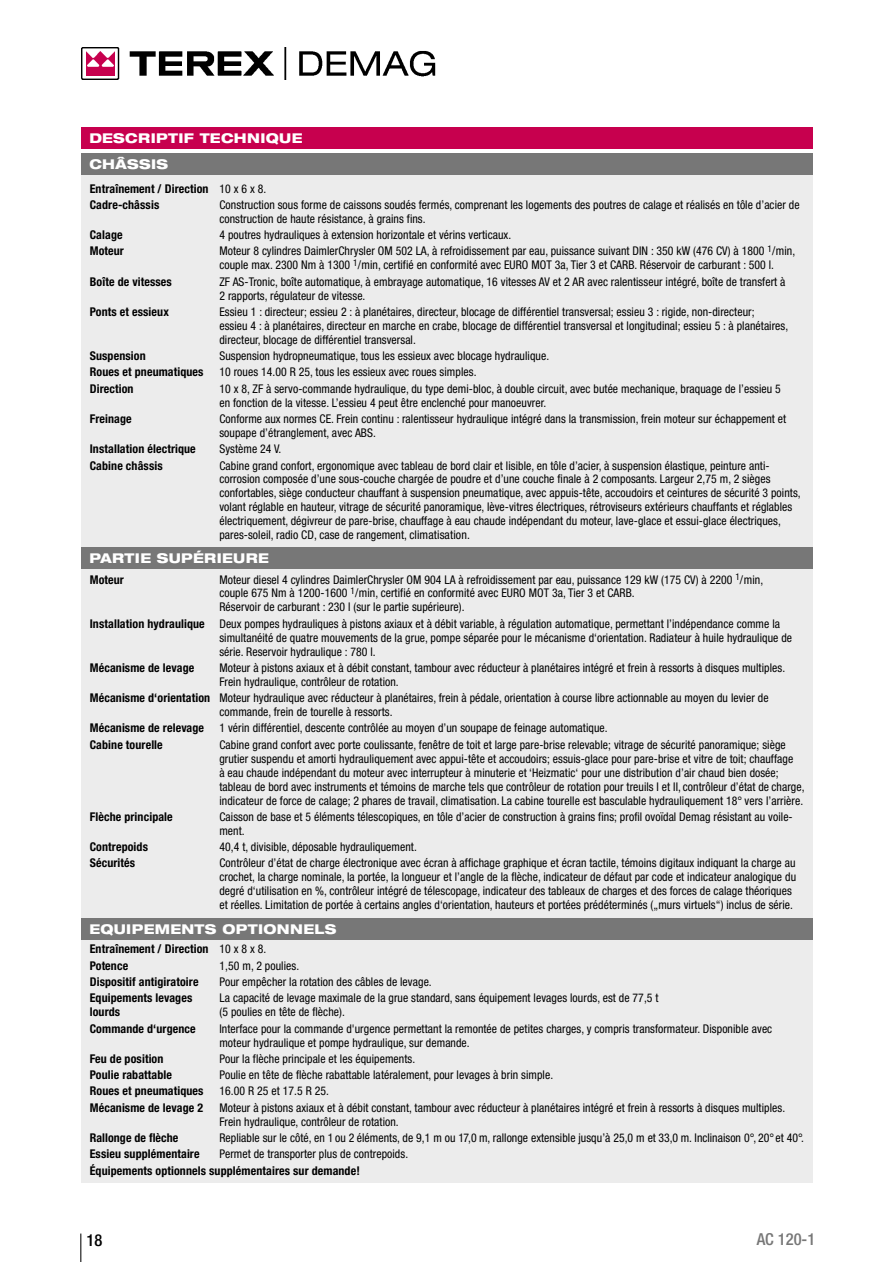
<style>
.page{position:relative;width:893px;height:1262px;background:#fff}
.page>*{position:absolute;margin:0;border:0;box-sizing:border-box;transform-origin:0 0}
.t1{font:500 condensed 16.5px "Helvetica Neue";color:#777}
.t2{font:500 condensed 16.5px "Helvetica Neue";color:#000}
.t3{font:800 expanded 13.5px "Helvetica Neue";letter-spacing:.025em;color:#fff}
.t4{font:700 condensed 12.15px/16.4px "Helvetica Neue";letter-spacing:.01em;color:#000}
.t5{font:condensed 12px/14px "Helvetica Neue";letter-spacing:.005em;color:#000}
.s1{font-weight:400;font-size:12px}
.s2{font-weight:700;font-size:12.15px}
</style>
<div class="page">
<svg style="left:80px;top:1233px;width:1px;height:28px"></svg>
<img style="left:81px;top:47px;width:355px;height:33px">
<img style="left:86px;top:51px;width:29px;height:25px">
<div style="left:81px;top:128px;width:731px;height:21px;background:#c7004e"></div>
<div style="left:81px;top:174px;width:731px;height:1008px;background:#ececec"></div>
<div style="left:81px;top:153px;width:731px;height:21px;background:#777"></div>
<div style="left:81px;top:547px;width:731px;height:22px;background:#777"></div>
<div style="left:81px;top:918px;width:731px;height:22px;background:#777"></div>
<p class="t3" style="left:89px;top:133px;width:214px">DESCRIPTIF TECHNIQUE</p>
<p class="t4" style="left:90px;top:181px;width:178px">Entraînement / Direction <span class="s1">10 x 6 x 8.<br></span>Cadre-châssis</p>
<p class="t3" style="left:89px;top:159px;width:80px">CHÂSSIS</p>
<p class="t5" style="left:219px;top:199px;width:581px">Construction sous forme de caissons soudés fermés, comprenant les logements des poutres de calage et réalisés en tôle d’acier de construction de haute résistance, à grains fins.</p>
<p class="t4" style="left:90px;top:228px;width:34px">Calage</p>
<p class="t5" style="left:219px;top:229px;width:293px">4 poutres hydrauliques à extension horizontale et vérins verticaux.</p>
<p class="t4" style="left:90px;top:244px;width:36px">Moteur</p>
<p class="t5" style="left:219px;top:245px;width:577px">Moteur 8 cylindres DaimlerChrysler OM 502 LA, à refroidissement par eau, puissance suivant DIN : 350 kW (476 CV) à 1800 <sup>1</sup>/min, couple max. 2300 Nm à 1300 <sup>1</sup>/min, certifié en conformité avec EURO MOT 3a, Tier 3 et CARB. Réservoir de carburant : 500 l.</p>
<p class="t4" style="left:90px;top:274px;width:84px">Boîte de vitesses</p>
<p class="t5" style="left:219px;top:275px;width:567px">ZF AS-Tronic, boîte automatique, à embrayage automatique, 16 vitesses AV et 2 AR avec ralentisseur intégré, boîte de transfert à<br>2 rapports, régulateur de vitesse.</p>
<p class="t4" style="left:90px;top:304px;width:81px">Ponts et essieux</p>
<p class="t5" style="left:219px;top:306px;width:570px">Essieu 1 : directeur; essieu 2 : à planétaires, directeur, blocage de différentiel transversal; essieu 3 : rigide, non-directeur;<br>essieu 4 : à planétaires, directeur en marche en crabe, blocage de différentiel transversal et longitudinal; essieu 5 : à planétaires, directeur, blocage de différentiel transversal.</p>
<p class="t4" style="left:90px;top:349px;width:57px">Suspension</p>
<p class="t5" style="left:219px;top:350px;width:331px">Suspension hydropneumatique, tous les essieux avec blocage hydraulique.</p>
<p class="t4" style="left:90px;top:365px;width:115px">Roues et pneumatiques</p>
<p class="t5" style="left:219px;top:366px;width:258px">10 roues 14.00 R 25, tous les essieux avec roues simples.</p>
<p class="t4" style="left:90px;top:381px;width:45px">Direction</p>
<p class="t5" style="left:219px;top:382px;width:563px">10 x 8, ZF à servo-commande hydraulique, du type demi-bloc, à double circuit, avec butée mechanique, braquage de l’essieu 5 en fonction de la vitesse. L’essieu 4 peut être enclenché pour manoeuvrer.</p>
<p class="t4" style="left:90px;top:411px;width:43px">Freinage</p>
<p class="t5" style="left:219px;top:413px;width:568px">Conforme aux normes CE. Frein continu : ralentisseur hydraulique intégré dans la transmission, frein moteur sur échappement et soupape d’étranglement, avec ABS.</p>
<p class="t4" style="left:90px;top:442px;width:107px">Installation électrique</p>
<p class="t5" style="left:219px;top:443px;width:63px">Système 24 V.</p>
<p class="t4" style="left:90px;top:458px;width:74px">Cabine châssis</p>
<p class="t5" style="left:219px;top:459px;width:582px">Cabine grand confort, ergonomique avec tableau de bord clair et lisible, en tôle d’acier, à suspension élastique, peinture anti&shy;corrosion composée d’une sous-couche chargée de poudre et d’une couche finale à 2 composants. Largeur 2,75 m, 2 sièges confortables, siège conducteur chauffant à suspension pneumatique, avec appuis-tête, accoudoirs et ceintures de sécurité 3 points, volant réglable en hauteur, vitrage de sécurité panoramique, lève-vitres électriques, rétroviseurs extérieurs chauffants et réglables électriquement, dégivreur de pare-brise, chauffage à eau chaude indépendant du moteur, lave-glace et essui-glace électriques, pares-soleil, radio CD, case de rangement, climatisation.</p>
<p class="t4" style="left:90px;top:572px;width:36px">Moteur</p>
<p class="t5" style="left:219px;top:573px;width:545px">Moteur diesel 4 cylindres DaimlerChrysler OM 904 LA à refroidissement par eau, puissance 129 kW (175 CV) à 2200 <sup>1</sup>/min, couple 675 Nm à 1200-1600 <sup>1</sup>/min, certifié en conformité avec EURO MOT 3a, Tier 3 et CARB.<br>Réservoir de carburant : 230 l (sur le partie supérieure).</p>
<p class="t5" style="left:219px;top:617px;width:574px;text-indent:-130px"><span class="s2">Installation hydraulique</span> Deux pompes hydrauliques à pistons axiaux et à débit variable, à régulation automatique, permettant l’indépendance comme la simultanéité de quatre mouvements de la grue, pompe séparée pour le mécanisme d‘orientation. Radiateur à huile hydraulique de série. Reservoir hydraulique : 780 l.</p>
<p class="t4" style="left:90px;top:660px;width:106px">Mécanisme de levage</p>
<p class="t5" style="left:219px;top:661px;width:567px">Moteur à pistons axiaux et à débit constant, tambour avec réducteur à planétaires intégré et frein à ressorts à disques multiples.<br>Frein hydraulique, contrôleur de rotation.</p>
<p class="t5" style="left:219px;top:692px;width:550px;text-indent:-130px"><span class="s2">Mécanisme d‘orientation</span> Moteur hydraulique avec réducteur à planétaires, frein à pédale, orientation à course libre actionnable au moyen du levier de commande, frein de tourelle à ressorts.</p>
<p class="t4" style="left:90px;top:721px;width:116px">Mécanisme de relevage</p>
<p class="t5" style="left:219px;top:722px;width:389px">1 vérin différentiel, descente contrôlée au moyen d’un soupape de feinage automatique.</p>
<p class="t4" style="left:90px;top:737px;width:75px">Cabine tourelle</p>
<p class="t5" style="left:219px;top:738px;width:586px">Cabine grand confort avec porte coulissante, fenêtre de toit et large pare-brise relevable; vitrage de sécurité panoramique; siège grutier suspendu et amorti hydrauliquement avec appui-tête et accoudoirs; essuis-glace pour pare-brise et vitre de toit; chauffage<br>à eau chaude indépendant du moteur avec interrupteur à minuterie et ‘Heizmatic‘ pour une distribution d’air chaud bien dosée; tableau de bord avec instruments et témoins de marche tels que contrôleur de rotation pour treuils I et II, contrôleur d’état de charge, indicateur de force de calage; 2 phares de travail, climatisation. La cabine tourelle est basculable hydrauliquement 18° vers l’arrière.</p>
<p class="t4" style="left:90px;top:809px;width:85px">Flèche principale</p>
<p class="t5" style="left:219px;top:810px;width:575px">Caisson de base et 5 éléments télescopiques, en tôle d’acier de construction à grains fins; profil ovoïdal Demag résistant au voile&shy;ment.</p>
<p class="t4" style="left:90px;top:839px;width:60px">Contrepoids</p>
<p class="t5" style="left:219px;top:841px;width:199px">40,4 t, divisible, déposable hydrauliquement.</p>
<p class="t4" style="left:90px;top:856px;width:47px">Sécurités</p>
<p class="t5" style="left:219px;top:857px;width:578px">Contrôleur d’état de charge électronique avec écran à affichage graphique et écran tactile, témoins digitaux indiquant la charge au crochet, la charge nominale, la portée, la longueur et l’angle de la flèche, indicateur de défaut par code et indicateur analogique du degré d‘utilisation en %, contrôleur intégré de télescopage, indicateur des tableaux de charges et des forces de calage théoriques et réelles. Limitation de portée à certains angles d‘orientation, hauteurs et portées prédéterminés („murs virtuels“) inclus de série.</p>
<p class="t4" style="left:90px;top:942px;width:178px">Entraînement / Direction <span class="s1">10 x 8 x 8.<br></span>Potence</p>
<p class="t3" style="left:89px;top:553px;width:181px">PARTIE SUPÉRIEURE</p>
<p class="t3" style="left:89px;top:924px;width:248px">EQUIPEMENTS OPTIONNELS</p>
<p class="t5" style="left:219px;top:959px;width:81px">1,50 m, 2 poulies.</p>
<p class="t4" style="left:90px;top:974px;width:110px">Dispositif antigiratoire</p>
<p class="t5" style="left:219px;top:975px;width:214px">Pour empêcher la rotation des câbles de levage.</p>
<p class="t4" style="left:90px;top:991px;width:104px">Equipements levages</p>
<p class="t5" style="left:219px;top:992px;width:440px">La capacité de levage maximale de la grue standard, sans équipement levages lourds, est de 77,5 t</p>
<p class="t4" style="left:90px;top:1004px;width:32px">lourds</p>
<p class="t5" style="left:219px;top:1006px;width:127px">(5 poulies en tête de flèche).</p>
<p class="t4" style="left:90px;top:1021px;width:107px">Commande d‘urgence</p>
<p class="t5" style="left:219px;top:1022px;width:554px">Interface pour la commande d'urgence permettant la remontée de petites charges, y compris transformateur. Disponible avec moteur hydraulique et pompe hydraulique, sur demande.</p>
<p class="t4" style="left:90px;top:1051px;width:75px">Feu de position</p>
<p class="t5" style="left:219px;top:1052px;width:197px">Pour la flèche principale et les équipements.</p>
<p class="t4" style="left:90px;top:1067px;width:84px">Poulie rabattable</p>
<p class="t5" style="left:219px;top:1069px;width:335px">Poulie en tête de flèche rabattable latéralement, pour levages à brin simple.</p>
<p class="t4" style="left:90px;top:1084px;width:115px">Roues et pneumatiques</p>
<p class="t5" style="left:219px;top:1085px;width:111px">16.00 R 25 et 17.5 R 25.</p>
<p class="t4" style="left:90px;top:1100px;width:115px">Mécanisme de levage 2</p>
<p class="t5" style="left:219px;top:1101px;width:567px">Moteur à pistons axiaux et à débit constant, tambour avec réducteur à planétaires intégré et frein à ressorts à disques multiples.<br>Frein hydraulique, contrôleur de rotation.</p>
<p class="t4" style="left:90px;top:1130px;width:90px">Rallonge de flèche</p>
<p class="t5" style="left:219px;top:1131px;width:586px">Repliable sur le côté, en 1 ou 2 éléments, de 9,1 m ou 17,0 m, rallonge extensible jusqu’à 25,0 m et 33,0 m. Inclinaison 0°, 20°et 40°.</p>
<p class="t4" style="left:90px;top:1146px;width:111px">Essieu supplémentaire</p>
<p class="t5" style="left:219px;top:1148px;width:190px">Permet de transporter plus de contrepoids.</p>
<p class="t4" style="left:90px;top:1163px;width:272px">Équipements optionnels supplémentaires sur demande!</p>
<h1 class="t2" style="left:87px;top:1234px;width:17px">18</h1>
<h1 class="t1" style="left:756px;top:1232px;width:60px">AC 120-1</h1>
</div>
